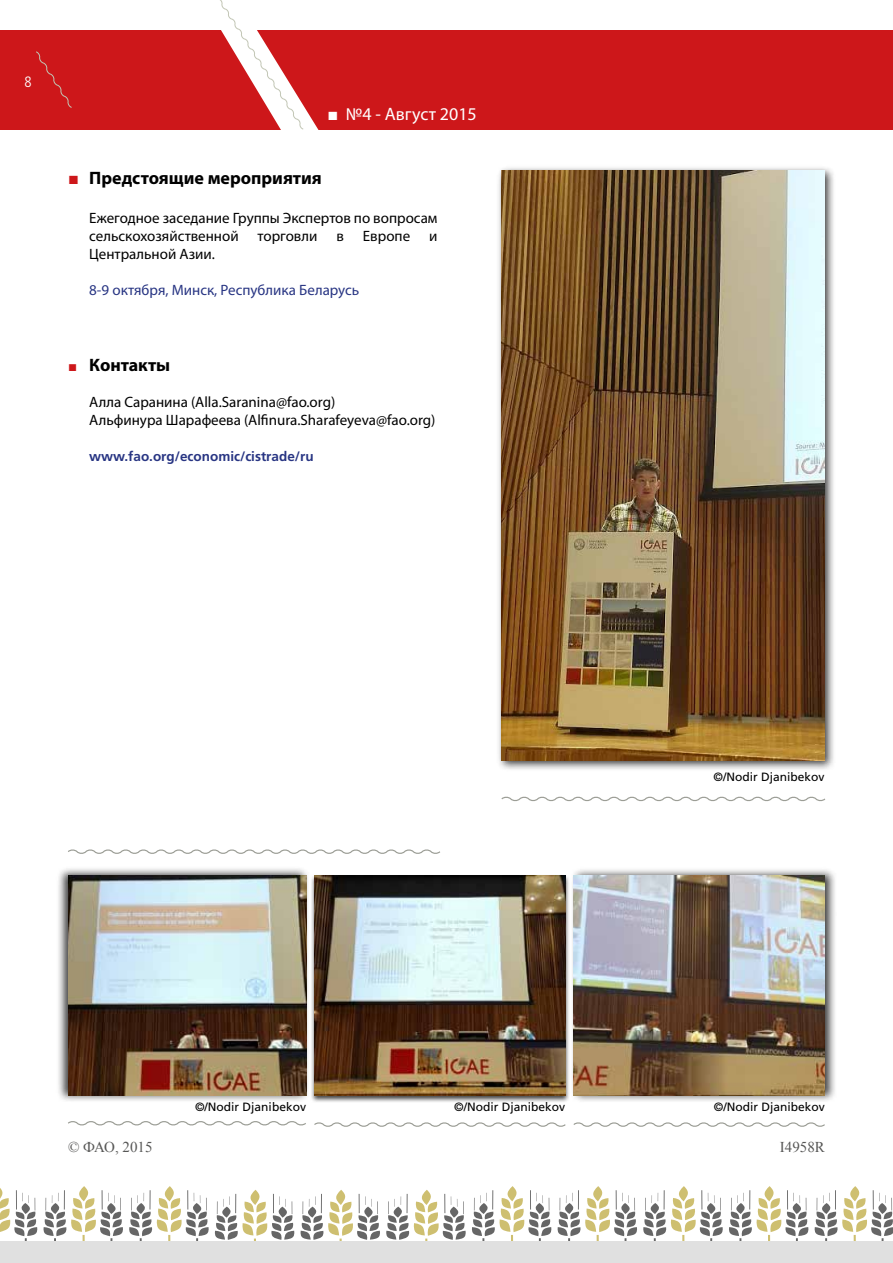
<style>
.page{position:relative;width:893px;height:1263px;background:#fff}
.page>*{position:absolute;margin:0;border:0;box-sizing:border-box;transform-origin:0 0}
.t1{font:700 18px "Myriad Pro";color:#000}
.t2{font:18px "Myriad Pro";color:#fff}
.t3{font:15px/18px "Myriad Pro";color:#000}
.t4{font:15px "Myriad Pro";color:#283583}
.t5{font:15px "Times New Roman";color:#575756}
.t6{font:300 condensed 15px "Frutiger LT Std";color:#fff}
.t7{font:700 13.5px "Frutiger LT Std";color:#283583}
.t8{font:12px "Frutiger LT Std";color:#000}
.s1{font-family:"Times New Roman"}
.s2{font-family:"Times New Roman";font-weight:400;color:#cd171a}
.s3{font-family:"Times New Roman";font-weight:400;font-size:15px;color:#cd171a}
</style>
<div class="page">
<div style="left:0;top:30px;width:893px;height:100px;background:#cd171a"></div>
<svg style="left:220px;top:0;width:99px;height:130px"></svg>
<svg style="left:36px;top:51px;width:36px;height:57px"></svg>
<svg style="left:0;top:1186px;width:893px;height:56px"></svg>
<div style="left:0;top:1242px;width:893px;height:21px;background:#e0e0e0"></div>
<svg style="left:314px;top:1122px;width:511px;height:5px"></svg>
<div style="left:310px;top:874px;width:260px;height:228px;background:#000;opacity:.75"></div>
<img style="left:315px;top:876px;width:250px;height:219px">
<div style="left:570px;top:867px;width:267px;height:236px;background:#000;opacity:.75"></div>
<img style="left:574px;top:876px;width:250px;height:219px">
<div style="left:496px;top:165px;width:340px;height:607px;background:#000;opacity:.75"></div>
<img style="left:502px;top:170px;width:323px;height:590px">
<svg style="left:501px;top:796px;width:325px;height:6px"></svg>
<svg style="left:68px;top:849px;width:372px;height:5px"></svg>
<svg style="left:68px;top:1121px;width:238px;height:5px"></svg>
<div style="left:56px;top:866px;width:254px;height:236px;background:#000;opacity:.75"></div>
<img style="left:68px;top:875px;width:238px;height:220px">
<p class="t6" style="left:24px;top:73px;width:9px">8</p>
<p class="t2" style="left:327px;top:103px;width:151px"><span class="s1">■</span> №4 - Август 2015</p>
<p class="t1" style="left:68px;top:166px;width:255px"><span class="s2">■</span> Предстоящие мероприятия</p>
<p class="t3" style="left:89px;top:209px;width:350px">Ежегодное заседание Группы Экспертов по вопросам сельскохозяйственной</p>
<p class="t3" style="left:258px;top:227px;width:61px">торговли</p>
<p class="t3" style="left:336px;top:227px;width:9px">в</p>
<p class="t3" style="left:363px;top:227px;width:49px">Европе</p>
<p class="t3" style="left:429px;top:227px;width:10px">и</p>
<p class="t3" style="left:89px;top:245px;width:127px">Центральной Азии.</p>
<p class="t4" style="left:89px;top:281px;width:272px">8-9 oктября, Минск, Республика Беларусь</p>
<p class="t1" style="left:68px;top:353px;width:104px"><span class="s3">■</span> Контакты</p>
<p class="t3" style="left:89px;top:393px;width:348px">Алла Саранина (Alla.Saranina@fao.org)<br>Альфинура Шарафеева (Alfinura.Sharafeyeva@fao.org)</p>
<p class="t7" style="left:89px;top:448px;width:226px">www.fao.org/economic/cistrade/ru</p>
<p class="t8" style="left:713px;top:770px;width:112px">©/Nodir Djanibekov</p>
<p class="t8" style="left:195px;top:1100px;width:112px">©/Nodir Djanibekov</p>
<p class="t8" style="left:454px;top:1100px;width:112px">©/Nodir Djanibekov</p>
<p class="t8" style="left:714px;top:1100px;width:112px">©/Nodir Djanibekov</p>
<p class="t5" style="left:68px;top:1136px;width:86px">© ФАО, 2015</p>
<p class="t5" style="left:780px;top:1136px;width:47px">I4958R</p>
</div>
